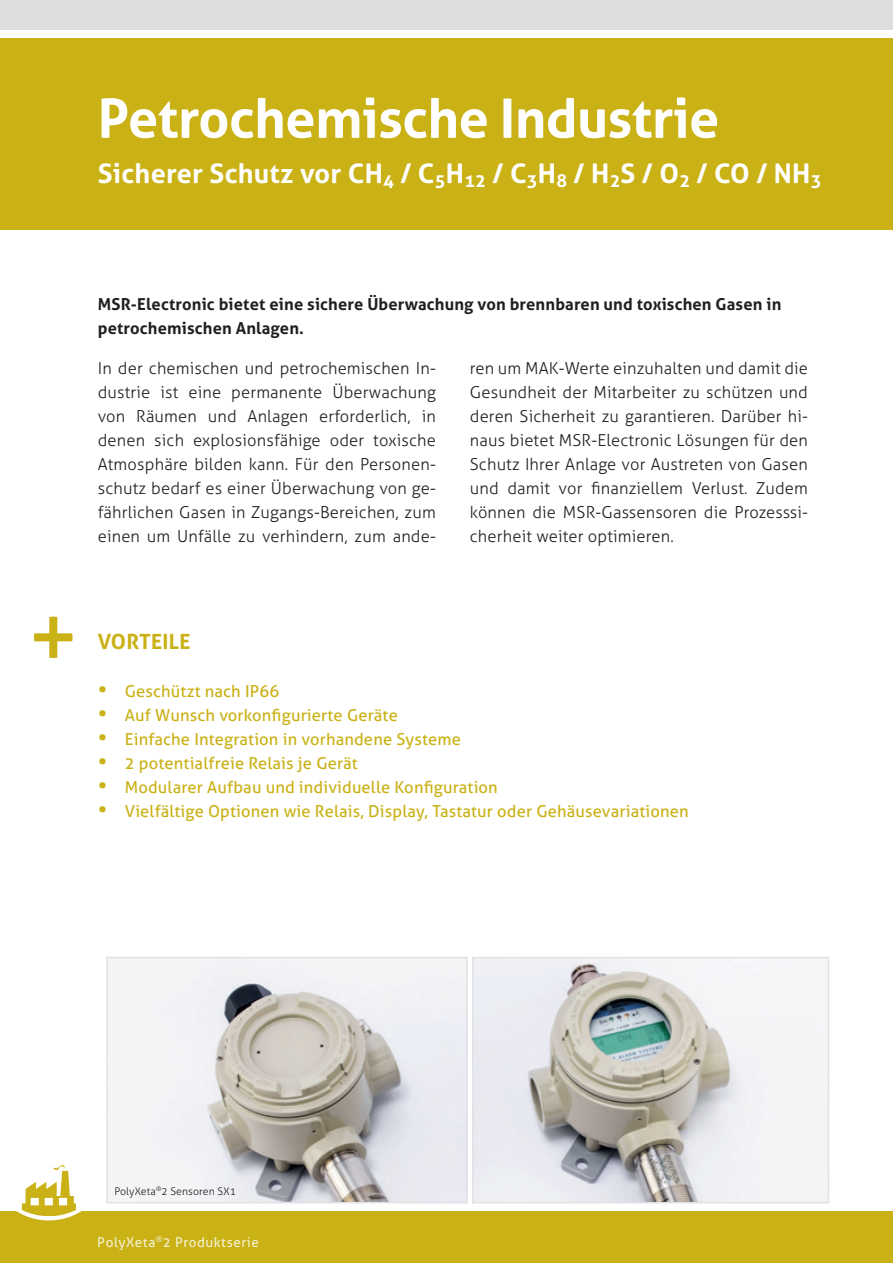
<style>
.page{position:relative;width:893px;height:1263px;background:#fff}
.page>*{position:absolute;margin:0;border:0;box-sizing:border-box;transform-origin:0 0}
.t1{font:700 54px "Aller";letter-spacing:-.01em;color:#fff}
.t2{font:700 27px "Aller";letter-spacing:.01em;color:#fff}
.t3{font:700 21px "Aller";letter-spacing:.01em;color:#cab115}
.t4{font:300 16.5px/24px "Aller";letter-spacing:.01em;color:#231f20;text-align:justify}
.t5{font:16.5px "Aller";letter-spacing:.01em;color:#cab115}
.t6{font:700 16.5px/24px "Aller";letter-spacing:.01em;color:#231f20}
.t7{font:13.5px "Aller";letter-spacing:.04em;color:#fff}
.t8{font:300 10.5px "Aller";letter-spacing:.01em;color:#231f20}
.s1{font-weight:700;font-size:21px}
</style>
<div class="page">
<div style="left:0;top:1212px;width:893px;height:51px;background:#cab115"></div>
<svg style="left:0;top:1165px;width:111px;height:55px"></svg>
<div style="left:0;top:0;width:893px;height:30px;background:#dcdddf"></div>
<img style="left:109px;top:960px;width:356px;height:240px">
<div style="left:106px;top:957px;width:362px;height:246px;border:2px solid #e1e2e4"></div>
<img style="left:475px;top:960px;width:351px;height:240px">
<div style="left:472px;top:957px;width:357px;height:246px;border:2px solid #e1e2e4"></div>
<div style="left:0;top:38px;width:893px;height:192px;background:#cab115"></div>
<svg style="left:34px;top:617px;width:39px;height:41px"></svg>
<p class="t1" style="left:98px;top:85px;width:623px">Petrochemische Industrie</p>
<p class="t2" style="left:98px;top:156px;width:725px">Sicherer Schutz vor CH<sub>4</sub> / C<sub>5</sub>H<sub>12</sub> / C<sub>3</sub>H<sub>8</sub> / H<sub>2</sub>S / O<sub>2</sub> / CO / NH<sub>3</sub></p>
<p class="t6" style="left:98px;top:292px;width:685px">MSR-Electronic bietet eine sichere Überwachung von brennbaren und toxischen Gasen in petrochemischen Anlagen.</p>
<p class="t4" style="left:98px;top:356px;width:340px">In der chemischen und petrochemischen In&shy;dustrie ist eine permanente Überwachung von Räumen und Anlagen erforderlich, in denen sich explosionsfähige oder toxische Atmosphäre bilden kann. Für den Personen&shy;schutz bedarf es einer Überwachung von ge&shy;fährlichen Gasen in Zugangs-Bereichen, zum einen um Unfälle zu verhindern, zum ande-</p>
<p class="t4" style="left:470px;top:356px;width:340px">ren um MAK-Werte einzuhalten und damit die Gesundheit der Mitarbeiter zu schützen und deren Sicherheit zu garantieren. Darüber hi&shy;naus bietet MSR-Electronic Lösungen für den Schutz Ihrer Anlage vor Austreten von Gasen und damit vor finanziellem Verlust. Zudem können die MSR-Gassensoren die Prozesssi&shy;cherheit weiter optimieren.</p>
<p class="t3" style="left:98px;top:629px;width:94px">VORTEILE</p>
<p class="t5" style="left:98px;top:681px;width:183px"><span class="s1">•</span> Geschützt nach IP66</p>
<p class="t5" style="left:98px;top:705px;width:302px"><span class="s1">•</span> Auf Wunsch vorkonfigurierte Geräte</p>
<p class="t5" style="left:98px;top:729px;width:365px"><span class="s1">•</span> Einfache Integration in vorhandene Systeme</p>
<p class="t5" style="left:98px;top:753px;width:261px"><span class="s1">•</span> 2 potentialfreie Relais je Gerät</p>
<p class="t5" style="left:98px;top:777px;width:401px"><span class="s1">•</span> Modularer Aufbau und individuelle Konfiguration</p>
<p class="t5" style="left:98px;top:801px;width:592px"><span class="s1">•</span> Vielfältige Optionen wie Relais, Display, Tastatur oder Gehäusevariationen</p>
<p class="t8" style="left:114px;top:1184px;width:123px">PolyXeta<sup>®</sup>2 Sensoren SX1</p>
<p class="t7" style="left:98px;top:1233px;width:163px">PolyXeta<sup>®</sup>2 Produktserie</p>
</div>
